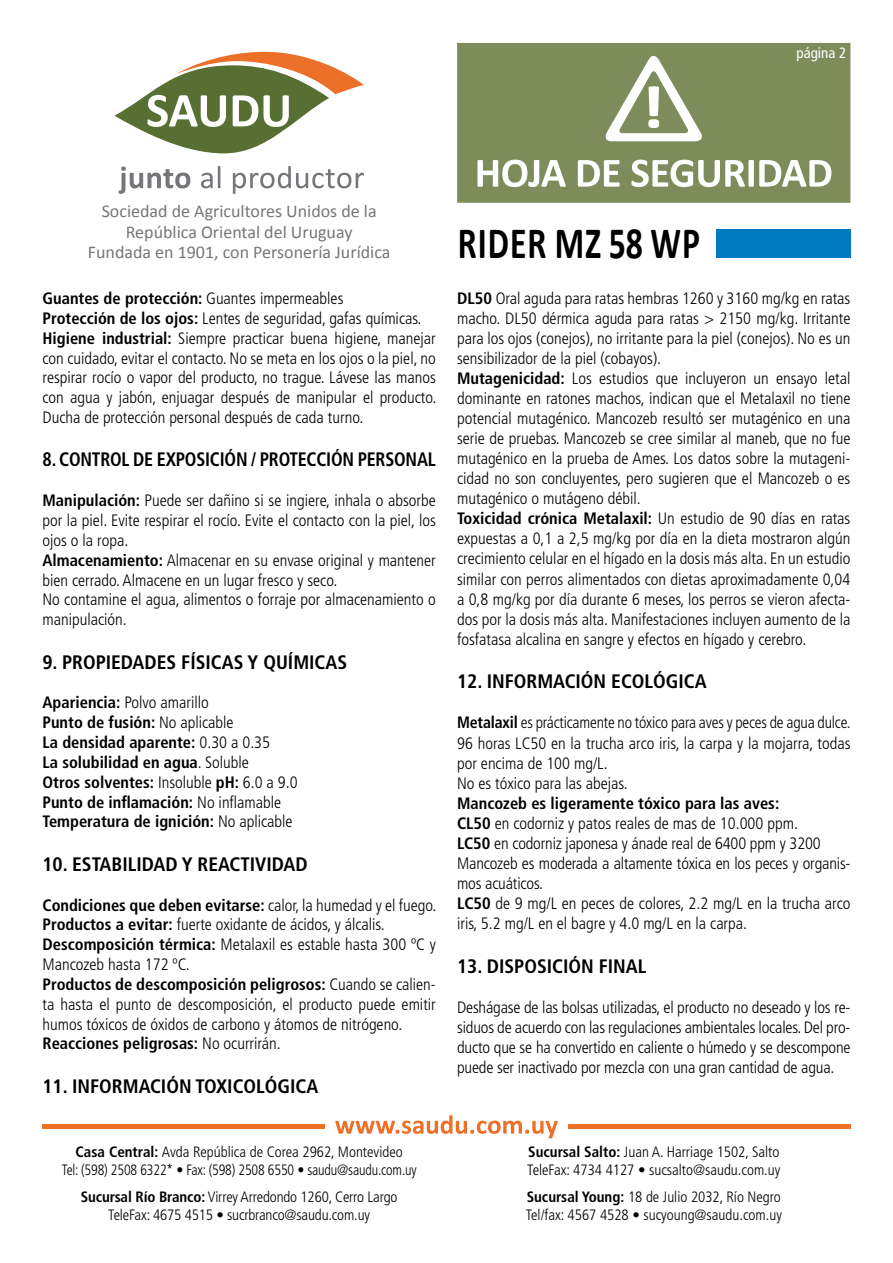
<style>
.page{position:relative;width:893px;height:1263px;background:#fff}
.page>*{position:absolute;margin:0;border:0;box-sizing:border-box;transform-origin:0 0}
.t1{font:700 45px "Calibri";letter-spacing:.03em;color:#000;scale:.75 1}
.t2{font:700 condensed 19.5px "Frutiger LT Std";color:#000}
.t3{font:700 condensed 19.5px "Frutiger LT Std";color:#000;scale:.92 1}
.t4{font:18px/21.6px "Calibri";color:#75767a;text-align:center}
.t5{font:300 condensed 16.5px/20.1px "Frutiger LT Std";color:#000}
.t6{font:700 condensed 16.5px/19.8px "Frutiger LT Std";color:#000}
.t7{font:300 condensed 16.5px/20.1px "Frutiger LT Std";color:#000;scale:.96 1}
.t8{font:300 condensed 15px/18px "Frutiger LT Std";color:#000;text-align:center}
.t9{font:condensed 15px "Frutiger LT Std";color:#fff}
.s1{font-weight:700}
.s2{font-weight:300}
</style>
<div class="page">
<svg style="left:457px;top:43px;width:393px;height:160px;background:#8c996d"></svg>
<svg style="left:119px;top:167px;width:71px;height:27px"></svg>
<svg style="left:201px;top:166px;width:19px;height:22px"></svg>
<svg style="left:233px;top:166px;width:131px;height:28px"></svg>
<svg style="left:114px;top:52px;width:250px;height:101px"></svg>
<div style="left:716px;top:229px;width:134px;height:29px;background:#007bc1"></div>
<svg style="left:43px;top:1125px;width:282px;height:4px"></svg>
<svg style="left:568px;top:1125px;width:282px;height:4px"></svg>
<svg style="left:335px;top:1115px;width:223px;height:23px"></svg>
<p class="t9" style="left:796px;top:45px;width:51px">página 2</p>
<p class="t4" style="left:102px;top:199px;width:276px">Sociedad de Agricultores Unidos de la<br>República Oriental del Uruguay</p>
<p class="t4" style="left:88px;top:240px;width:304px">Fundada en 1901, con Personería Jurídica</p>
<p class="t5" style="left:43px;top:289px;width:395px"><span class="s1">Guantes de protección:</span> guantes impermeables<br><span class="s1">Protección de los ojos:</span> lentes de seguridad, gafas químicas.<br><span class="s1">Higiene industrial:</span> siempre practicar buena higiene, manejar con cuidado, evitar el contacto. No se meta en los ojos o la piel, no respirar rocío o vapor del producto, no trague. Lávese las manos con agua y jabón, enjuagar después de manipular el producto.<br>Ducha de protección personal después de cada turno.</p>
<p class="t3" style="left:43px;top:448px;width:429px">8. CONTROL DE EXPOSICIÓN / PROTECCIÓN PERSONAL</p>
<p class="t5" style="left:43px;top:491px;width:395px"><span class="s1">Manipulación:</span> puede ser dañino si se ingiere, inhala o absorbe por la piel. Evite respirar el rocío. Evite el contacto con la piel, los ojos o la ropa.<br><span class="s1">Almacenamiento:</span> almacenar en su envase original y mantener bien cerrado. Almacene en un lugar fresco y seco.<br>No contamine el agua, alimentos o forraje por almacenamiento o manipulación.</p>
<p class="t2" style="left:43px;top:650px;width:306px">9. PROPIEDADES FÍSICAS Y QUÍMICAS</p>
<p class="t6" style="left:43px;top:693px;width:257px">Apariencia: <span class="s2">polvo amarillo<br></span>Punto de fusión: <span class="s2">no aplicable<br></span>La densidad aparente: <span class="s2">0.30 a 0.35<br></span>La solubilidad en agua<span class="s2">. Soluble<br></span>Otros solventes: <span class="s2">insoluble</span> pH: <span class="s2">6.0 a 9.0<br></span>Punto de inflamación: <span class="s2">no inflamable </span>Temperatura de ignición: <span class="s2">no aplicable</span></p>
<p class="t2" style="left:43px;top:852px;width:267px">10. ESTABILIDAD Y REACTIVIDAD</p>
<p class="t5" style="left:43px;top:895px;width:395px"><span class="s1">Condiciones que deben evitarse:</span> calor, la humedad y el fuego.<br><span class="s1">Productos a evitar:</span> fuerte oxidante de ácidos, y álcalis.<br><span class="s1">Descomposición térmica:</span> Metalaxil es estable hasta 300 ºC y Mancozeb hasta 172 ºC.<br><span class="s1">Productos de descomposición peligrosos:</span> Cuando se calien&shy;ta hasta el punto de descomposición, el producto puede emitir humos tóxicos de óxidos de carbono y átomos de nitrógeno.<br><span class="s1">Reacciones peligrosas:</span> No ocurrirán.</p>
<p class="t2" style="left:43px;top:1074px;width:277px">11. INFORMACIÓN TOXICOLÓGICA</p>
<p class="t8" style="left:62px;top:1143px;width:357px"><span class="s1">Casa Central:</span> Avda República de Corea 2962, Montevideo<br>Tel: (598) 2508 6322* • Fax: (598) 2508 6550 • saudu@saudu.com.uy</p>
<p class="t8" style="left:81px;top:1188px;width:318px"><span class="s1">Sucursal Río Branco:</span> Virrey Arredondo 1260, Cerro Largo<br>TeleFax: 4675 4515 • sucrbranco@saudu.com.uy</p>
<h1 class="t1" style="left:458px;top:215px;width:324px">RIDER MZ 58 WP</h1>
<p class="t5" style="left:457px;top:288px;width:395px"><span class="s1">DL50</span> oral aguda para ratas hembras 1260 y 3160 mg/kg en ratas macho. DL50 dérmica aguda para ratas &gt; 2150 mg/kg. I rritante para los ojos (conejos), no irritante para la piel (conejos). No es un sensibilizador de la piel (cobayos).<br><span class="s1">Mutagenicidad:</span> Los estudios que incluyeron un ensayo letal dominante en ratones machos, indican que el Metalaxil no tiene potencial mutagénico. Mancozeb resultó ser mutagénico en una serie de pruebas. Mancozeb se cree similar al maneb, que no fue mutagénico en la prueba de Ames. Los datos sobre la mutageni&shy;cidad no son concluyentes, pero sugieren que el Mancozeb o es mutagénico o mutágeno débil.<br><span class="s1">Toxicidad crónica Metalaxil:</span> u n estudio de 90 días en ratas expuestas a 0,1 a 2,5 mg/kg por día en la dieta mostraron algún crecimiento celular en el hígado en la dosis más alta. En un estudio similar con perros alimentados con dietas aproximadamente 0,04 a 0,8 mg/kg por día durante 6 meses, los perros se vieron afecta&shy;dos por la dosis más alta. Manifestaciones incluyen aumento de la fosfatasa alcalina en sangre y efectos en hígado y cerebro.</p>
<p class="t2" style="left:457px;top:670px;width:251px">12. INFORMACIÓN ECOLÓGICA</p>
<p class="t7" style="left:457px;top:713px;width:411px"><span class="s1">Metalaxil</span> es prácticamente no tóxico para aves y peces de agua dulce.<br>96 horas LC50 en la trucha arco iris, la carpa y la mojarra, todas por encima de 100 mg/L.<br>No es tóxico para las abejas.</p>
<p class="t5" style="left:457px;top:793px;width:395px"><span class="s1">Mancozeb es ligeramente tóxico para las aves:<br>CL50</span> en codorniz y patos reales de mas de 10.000 ppm.<br><span class="s1">LC50</span> en codorniz japonesa y ánade real de 6400 ppm y 3200<br>Mancozeb es moderada a altamente tóxica en los peces y organis&shy;mos acuáticos.<br><span class="s1">LC50</span> de 9 mg/L en peces de colores, 2.2 mg/L en la trucha arco iris, 5.2 mg/L en el bagre y 4.0 mg/L en la carpa.</p>
<p class="t2" style="left:457px;top:954px;width:191px">13. DISPOSICIÓN FINAL</p>
<p class="t5" style="left:457px;top:997px;width:395px;text-align:justify">Deshágase de las bolsas utilizadas, el producto no deseado y los re&shy;siduos de acuerdo con las regulaciones ambientales locales. Del pro&shy;ducto que se ha convertido en caliente o húmedo y se descompone puede ser inactivado por mezcla con una gran cantidad de agua.</p>
<p class="t8" style="left:527px;top:1143px;width:255px;text-align:left"><span class="s1">Sucursal Salto:</span> Juan A. Harriage 1502, Salto<br>TeleFax: 4734 4127 • sucsalto@saudu.com.uy</p>
<p class="t8" style="left:526px;top:1188px;width:258px;text-align:left"><span class="s1">Sucursal Young:</span> 18 de Julio 2032, Río Negro<br>Tel/fax: 4567 4528 • sucyoung@saudu.com.uy</p>
</div>
